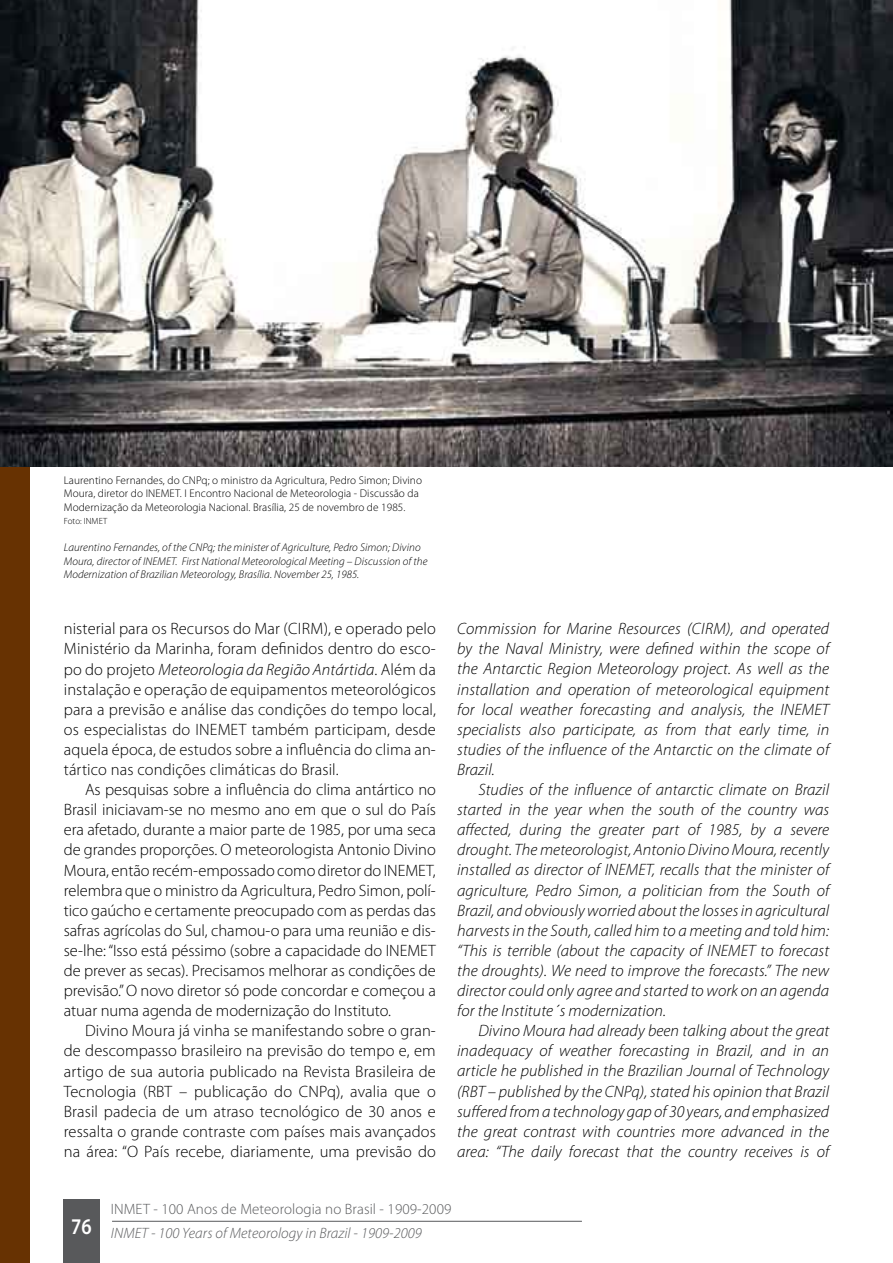
<style>
.page{position:relative;width:893px;height:1263px;background:#fff}
.page>*{position:absolute;margin:0;border:0;box-sizing:border-box;transform-origin:0 0}
.t1{font:600 22.5px "Myriad Pro";color:#fff;scale:.85 1}
.t2{font:italic 300 16.5px/20.1px "Myriad Pro";letter-spacing:.005em;color:#000;text-align:justify}
.t3{font:300 16.5px/20.1px "Myriad Pro";letter-spacing:.005em;color:#000;text-align:justify}
.t4{font:300 15px "Myriad Pro";letter-spacing:.005em;color:#58595b}
.t5{font:italic 300 15px "Myriad Pro";letter-spacing:.005em;color:#58595b}
.t6{font:italic 300 11.25px/13.5px "Myriad Pro";letter-spacing:.005em;color:#000}
.t7{font:300 11.25px/13.5px "Myriad Pro";letter-spacing:.005em;color:#000}
.t8{font:300 9px "Myriad Pro";letter-spacing:.005em;color:#000}
.s1{font-style:italic}
</style>
<div class="page">
<div style="left:63px;top:1199px;width:36px;height:64px;background:#58595b"></div>
<hr style="left:112px;top:1221px;width:470px;height:1px;background:#58595b">
<div style="left:0;top:0;width:29px;height:1263px;background:#673202"></div>
<img style="left:0;top:0;width:893px;height:466px">
<p class="t7" style="left:64px;top:474px;width:360px">Laurentino Fernandes, do CNPq; o ministro da Agricultura, Pedro Simon; Divino<br>Moura, diretor do INEMET. I Encontro Nacional de Meteorologia - Discussão da<br>Modernização da Meteorologia Nacional. Brasília, 25 de novembro de 1985.</p>
<p class="t8" style="left:64px;top:516px;width:45px">Foto: INMET</p>
<p class="t6" style="left:64px;top:541px;width:365px">Laurentino Fernandes, of the CNPq; the minister of Agriculture, Pedro Simon; Divino<br>Moura, director of INEMET. First National Meteorological Meeting – Discussion of the<br>Modernization of Brazilian Meteorology, Brasília. November 25, 1985.</p>
<p class="t3" style="left:64px;top:619px;width:374px">nisterial para os Recursos do Mar (Cirm), e operado pelo Ministério da Marinha, foram definidos dentro do esco&shy;po do projeto <span class="s1">Meteorologia da Região Antártida</span>. Além da instalação e operação de equipamentos meteorológicos para a previsão e análise das condições do tempo local, os especialistas do INEMET também participam, desde aquela época, de estudos sobre a influência do clima an&shy;tártico nas condições climáticas do Brasil.</p>
<p class="t3" style="left:64px;top:780px;width:374px;text-indent:21px">As pesquisas sobre a influência do clima antártico no Brasil iniciavam-se no mesmo ano em que o sul do País era afetado, durante a maior parte de 1985, por uma seca de grandes proporções. O meteorologista Antonio Divino Moura, então recém-empossado como diretor do INEMET, relembra que o ministro da Agricultura, Pedro Simon, polí&shy;tico gaúcho e certamente preocupado com as perdas das safras agrícolas do Sul, chamou-o para uma reunião e dis&shy;se-lhe: “Isso está péssimo (sobre a capacidade do INEMET de prever as secas). Precisamos melhorar as condições de previsão.” O novo diretor só pode concordar e começou a atuar numa agenda de modernização do Instituto.</p>
<p class="t3" style="left:64px;top:1021px;width:374px;text-indent:21px">Divino Moura já vinha se manifestando sobre o gran&shy;de descompasso brasileiro na previsão do tempo e, em artigo de sua autoria publicado na Revista Brasileira de Tecnologia (RBT – publicação do CNPq), avalia que o Brasil padecia de um atraso tecnológico de 30 anos e ressalta o grande contraste com países mais avançados na área: “O País recebe, diariamente, uma previsão do</p>
<p class="t2" style="left:457px;top:619px;width:374px">Commission for Marine Resources (Cirm), and operated by the Naval Ministry, were defined within the scope of the Antarctic Region Meteorology project. As well as the installation and operation of meteorological equipment for local weather forecasting and analysis, the INEMET specialists also participate, as from that early time, in studies of the influence of the Antarctic on the climate of Brazil.</p>
<p class="t2" style="left:457px;top:780px;width:374px;text-indent:21px">Studies of the influence of antarctic climate on Brazil started in the year when the south of the country was affected, during the greater part of 1985, by a severe drought. The meteorologist, Antonio Divino Moura, recently installed as director of INEMET, recalls that the minister of agriculture, Pedro Simon, a politician from the South of Brazil, and obviously worried about the losses in agricultural harvests in the South, called him to a meeting and told him: “This is terrible (about the capacity of INEMET to forecast the droughts). We need to improve the forecasts.” The new director could only agree and started to work on an agenda for the Institute´s modernization.</p>
<p class="t2" style="left:457px;top:1021px;width:374px;text-indent:21px">Divino Moura had already been talking about the great inadequacy of weather forecasting in Brazil, and in an article he published in the Brazilian Journal of Technology (RBT – published by the CNPq), stated his opinion that Brazil suffered from a technology gap of 30 years, and emphasized the great contrast with countries more advanced in the area: “The daily forecast that the country receives is of</p>
<h1 class="t1" style="left:71px;top:1214px;width:26px">76</h1>
<p class="t4" style="left:111px;top:1201px;width:342px">INMET - 100 Anos de Meteorologia no Brasil - 1909-2009</p>
<p class="t5" style="left:111px;top:1225px;width:312px">INMET - 100 Years of Meteorology in Brazil - 1909-2009</p>
</div>
